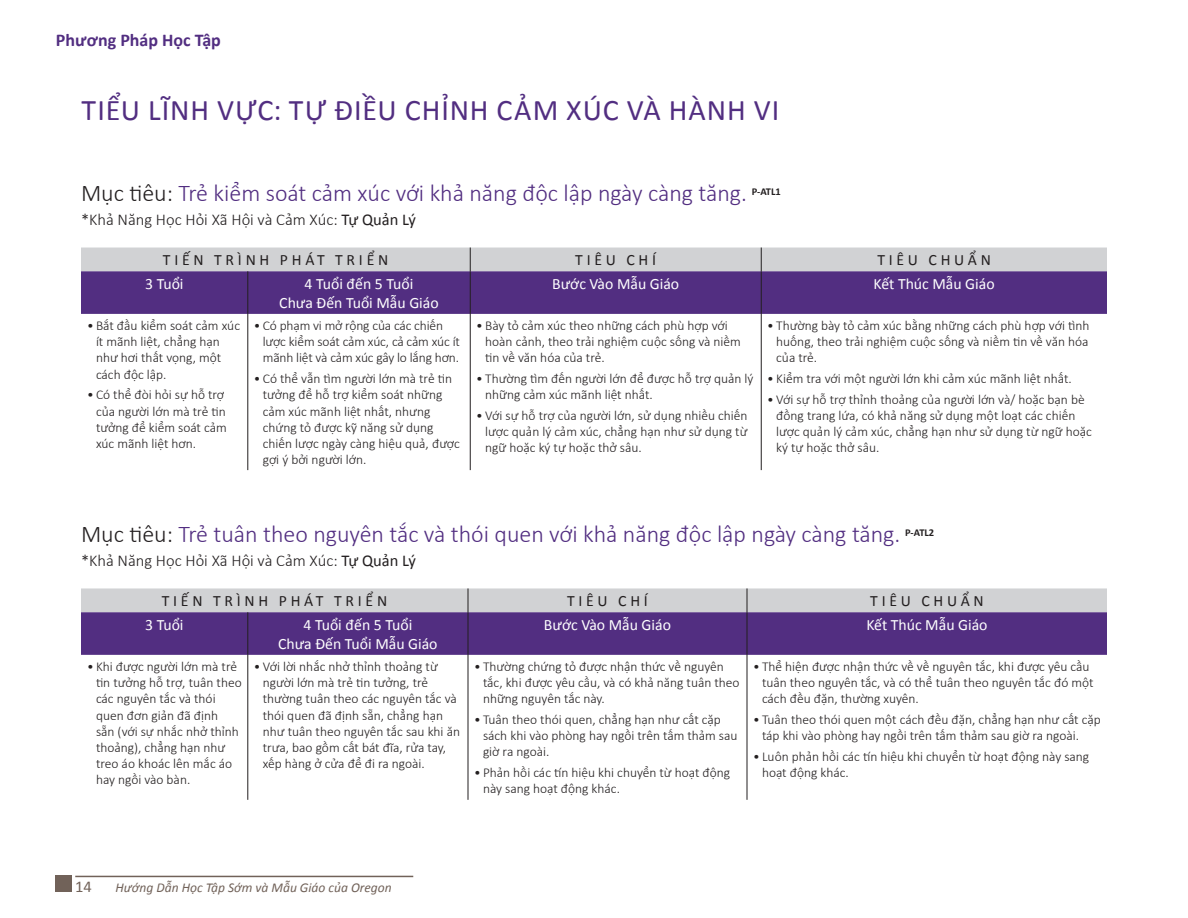
<style>
.page{position:relative;width:1188px;height:918px;background:#fff}
.page>*{position:absolute;margin:0;border:0;box-sizing:border-box;transform-origin:0 0}
.Subdomain_Heading{font:30px "Calibri";letter-spacing:.03em;color:#522e81}
.Goal_Heading_1{font:300 24px "Calibri";color:#522e81}
.Running_Header_Style{font:700 18px "Calibri";color:#522e81}
.SEL_Competency_Heade{font:300 16.5px "Calibri";color:#231f20}
.t1{font:16.5px "Calibri";color:#716259}
.Table_purple_text{font:15.75px/18.8px "Calibri";color:#fff;text-align:center}
.Table_gray_text{font:15.75px "Calibri";letter-spacing:.24em;color:#231f20}
.t2{font:300 13.5px/16.2px "Calibri";color:#231f20}
.t3{font:italic 13.5px "Calibri";color:#716259}
.Goal_Heading_1-2{font:700 10.5px "Calibri";color:#231f20}
.s1{color:#231f20}
.s2{font-weight:400}
</style>
<div class="page">
<hr style="left:75px;top:876px;width:338px;height:1px;background:#716259">
<div style="left:56px;top:876px;width:16px;height:16px;background:#716259"></div>
<div style="left:81px;top:271px;width:1026px;height:43px;background:#522e81"></div>
<div style="left:81px;top:248px;width:1026px;height:23px;background:#d1d2d4"></div>
<hr style="left:248px;top:271px;width:1px;height:43px;background:#231f20">
<hr style="left:470px;top:271px;width:1px;height:43px;background:#231f20">
<hr style="left:761px;top:271px;width:1px;height:43px;background:#231f20">
<hr style="left:248px;top:314px;width:1px;height:156px;background:#231f20">
<hr style="left:470px;top:314px;width:1px;height:156px;background:#231f20">
<hr style="left:761px;top:314px;width:1px;height:156px;background:#231f20">
<div style="left:81px;top:612px;width:1026px;height:43px;background:#522e81"></div>
<div style="left:81px;top:588px;width:1026px;height:24px;background:#d1d2d4"></div>
<hr style="left:248px;top:612px;width:1px;height:43px;background:#231f20">
<hr style="left:468px;top:612px;width:1px;height:43px;background:#231f20">
<hr style="left:747px;top:612px;width:1px;height:43px;background:#231f20">
<hr style="left:248px;top:655px;width:1px;height:145px;background:#231f20">
<hr style="left:468px;top:655px;width:1px;height:145px;background:#231f20">
<hr style="left:747px;top:655px;width:1px;height:145px;background:#231f20">
<p class="Running_Header_Style" style="left:56px;top:29px;width:167px">Phương Pháp Học Tập</p>
<p class="Subdomain_Heading" style="left:82px;top:91px;width:699px">TIỂU LĨNH VỰC: TỰ ĐIỀU CHỈNH CẢM XÚC VÀ HÀNH VI</p>
<p class="Goal_Heading_1" style="left:81px;top:178px;width:667px"><span class="s1">Mục tiêu:</span> Trẻ kiểm soát cảm xúc với khả năng độc lập ngày càng tăng.</p>
<p class="Goal_Heading_1-2" style="left:752px;top:185px;width:31px">P-ATL1</p>
<p class="SEL_Competency_Heade" style="left:81px;top:209px;width:337px">*Khả Năng Học Hỏi Xã Hội và Cảm Xúc: <span class="s2">Tự Quản Lý</span></p>
<p class="Table_gray_text" style="left:163px;top:250px;width:227px">TIẾN TRÌNH PHÁT TRIỂN</p>
<p class="Table_gray_text" style="left:575px;top:250px;width:82px">TIÊU CHÍ</p>
<p class="Table_gray_text" style="left:877px;top:250px;width:115px">TIÊU CHUẨN</p>
<p class="Table_purple_text" style="left:145px;top:275px;width:40px">3 Tuổi</p>
<p class="Table_purple_text" style="left:279px;top:275px;width:161px">4 Tuổi đến 5 Tuổi<br>Chưa Đến Tuổi Mẫu Giáo</p>
<p class="Table_purple_text" style="left:552px;top:275px;width:129px">Bước Vào Mẫu Giáo</p>
<p class="Table_purple_text" style="left:874px;top:275px;width:123px">Kết Thúc Mẫu Giáo</p>
<p class="t2" style="left:96px;top:317px;width:146px;text-indent:-9px">• Bắt đầu kiểm soát cảm xúc ít mãnh liệt, chẳng hạn như hơi thất vọng, một cách độc lập.</p>
<p class="t2" style="left:96px;top:387px;width:132px;text-indent:-9px">• Có thể đòi hỏi sự hỗ trợ của người lớn mà trẻ tin tưởng để kiểm soát cảm xúc mãnh liệt hơn.</p>
<p class="t2" style="left:776px;top:317px;width:315px;text-align:justify;text-indent:-9px">• Thường bày tỏ cảm xúc bằng những cách phù hợp với tình huống, theo trải nghiệm cuộc sống và niềm tin về văn hóa của trẻ.</p>
<p class="t2" style="left:767px;top:370px;width:306px">• Kiểm tra với một người lớn khi cảm xúc mãnh liệt nhất.</p>
<p class="t2" style="left:776px;top:391px;width:317px;text-indent:-9px">• Với sự hỗ trợ thỉnh thoảng của người lớn và/ hoặc bạn bè đồng trang lứa, có khả năng sử dụng một loạt các chiến lược quản lý cảm xúc, chẳng hạn như sử dụng từ ngữ hoặc ký tự hoặc thở sâu.</p>
<p class="t2" style="left:263px;top:317px;width:199px;text-indent:-9px">• Có phạm vi mở rộng của các chiến lược kiểm soát cảm xúc, cả cảm xúc ít mãnh liệt và cảm xúc gây lo lắng hơn.</p>
<p class="t2" style="left:263px;top:370px;width:199px;text-indent:-9px">• Có thể vẫn tìm người lớn mà trẻ tin tưởng để hỗ trợ kiểm soát những cảm xúc mãnh liệt nhất, nhưng chứng tỏ được kỹ năng sử dụng chiến lược ngày càng hiệu quả, được gợi ý bởi người lớn.</p>
<p class="t2" style="left:485px;top:317px;width:257px;text-indent:-9px">• Bày tỏ cảm xúc theo những cách phù hợp với hoàn cảnh, theo trải nghiệm cuộc sống và niềm tin về văn hóa của trẻ.</p>
<p class="t2" style="left:485px;top:370px;width:270px;text-indent:-9px">• Thường tìm đến người lớn để được hỗ trợ quản lý những cảm xúc mãnh liệt nhất.</p>
<p class="t2" style="left:485px;top:407px;width:264px;text-align:justify;text-indent:-9px">• Với sự hỗ trợ của người lớn, sử dụng nhiều chiến lược quản lý cảm xúc, chẳng hạn như sử dụng từ ngữ hoặc ký tự hoặc thở sâu.</p>
<p class="Goal_Heading_1" style="left:81px;top:519px;width:821px"><span class="s1">Mục tiêu:</span> Trẻ tuân theo nguyên tắc và thói quen với khả năng độc lập ngày càng tăng.</p>
<p class="Goal_Heading_1-2" style="left:905px;top:525px;width:31px">P-ATL2</p>
<p class="SEL_Competency_Heade" style="left:81px;top:550px;width:337px">*Khả Năng Học Hỏi Xã Hội và Cảm Xúc: <span class="s2">Tự Quản Lý</span></p>
<p class="Table_gray_text" style="left:162px;top:591px;width:227px">TIẾN TRÌNH PHÁT TRIỂN</p>
<p class="Table_gray_text" style="left:567px;top:591px;width:82px">TIÊU CHÍ</p>
<p class="Table_gray_text" style="left:870px;top:591px;width:115px">TIÊU CHUẨN</p>
<p class="Table_purple_text" style="left:145px;top:616px;width:40px">3 Tuổi</p>
<p class="Table_purple_text" style="left:278px;top:616px;width:161px">4 Tuổi đến 5 Tuổi<br>Chưa Đến Tuổi Mẫu Giáo</p>
<p class="Table_purple_text" style="left:544px;top:616px;width:129px">Bước Vào Mẫu Giáo</p>
<p class="Table_purple_text" style="left:866px;top:616px;width:123px">Kết Thúc Mẫu Giáo</p>
<p class="t2" style="left:96px;top:658px;width:147px;text-indent:-9px">• Khi được người lớn mà trẻ tin tưởng hỗ trợ, tuân theo các nguyên tắc và thói quen đơn giản đã định<br>sẵn (với sự nhắc nhở thỉnh thoảng), chẳng hạn như treo áo khoác lên mắc áo hay ngồi vào bàn.</p>
<p class="t2" style="left:263px;top:658px;width:199px;text-indent:-9px">• Với lời nhắc nhở thỉnh thoảng từ người lớn mà trẻ tin tưởng, trẻ thường tuân theo các nguyên tắc và thói quen đã định sẵn, chẳng hạn như tuân theo nguyên tắc sau khi ăn trưa, bao gồm cất bát đĩa, rửa tay, xếp hàng ở cửa để đi ra ngoài.</p>
<p class="t2" style="left:483px;top:658px;width:258px;text-indent:-9px">• Thường chứng tỏ được nhận thức về nguyên tắc, khi được yêu cầu, và có khả năng tuân theo những nguyên tắc này.</p>
<p class="t2" style="left:762px;top:658px;width:333px;text-indent:-9px">• Thể hiện được nhận thức về về nguyên tắc, khi được yêu cầu tuân theo nguyên tắc, và có thể tuân theo nguyên tắc đó một cách đều đặn, thường xuyên.</p>
<p class="t2" style="left:762px;top:711px;width:340px;text-indent:-9px">• Tuân theo thói quen một cách đều đặn, chẳng hạn như cất cặp táp khi vào phòng hay ngồi trên tấm thảm sau giờ ra ngoài.</p>
<p class="t2" style="left:762px;top:748px;width:329px;text-indent:-9px">• Luôn phản hồi các tín hiệu khi chuyển từ hoạt động này sang hoạt động khác.</p>
<p class="t2" style="left:483px;top:711px;width:256px;text-indent:-9px">• Tuân theo thói quen, chẳng hạn như cất cặp sách khi vào phòng hay ngồi trên tấm thảm sau giờ ra ngoài.</p>
<p class="t2" style="left:483px;top:764px;width:249px;text-indent:-9px">• Phản hồi các tín hiệu khi chuyển từ hoạt động này sang hoạt động khác.</p>
<p class="t1" style="left:75px;top:876px;width:18px">14</p>
<p class="t3" style="left:116px;top:878px;width:278px">Hướng Dẫn Học Tập Sớm và Mẫu Giáo của Oregon</p>
</div>
